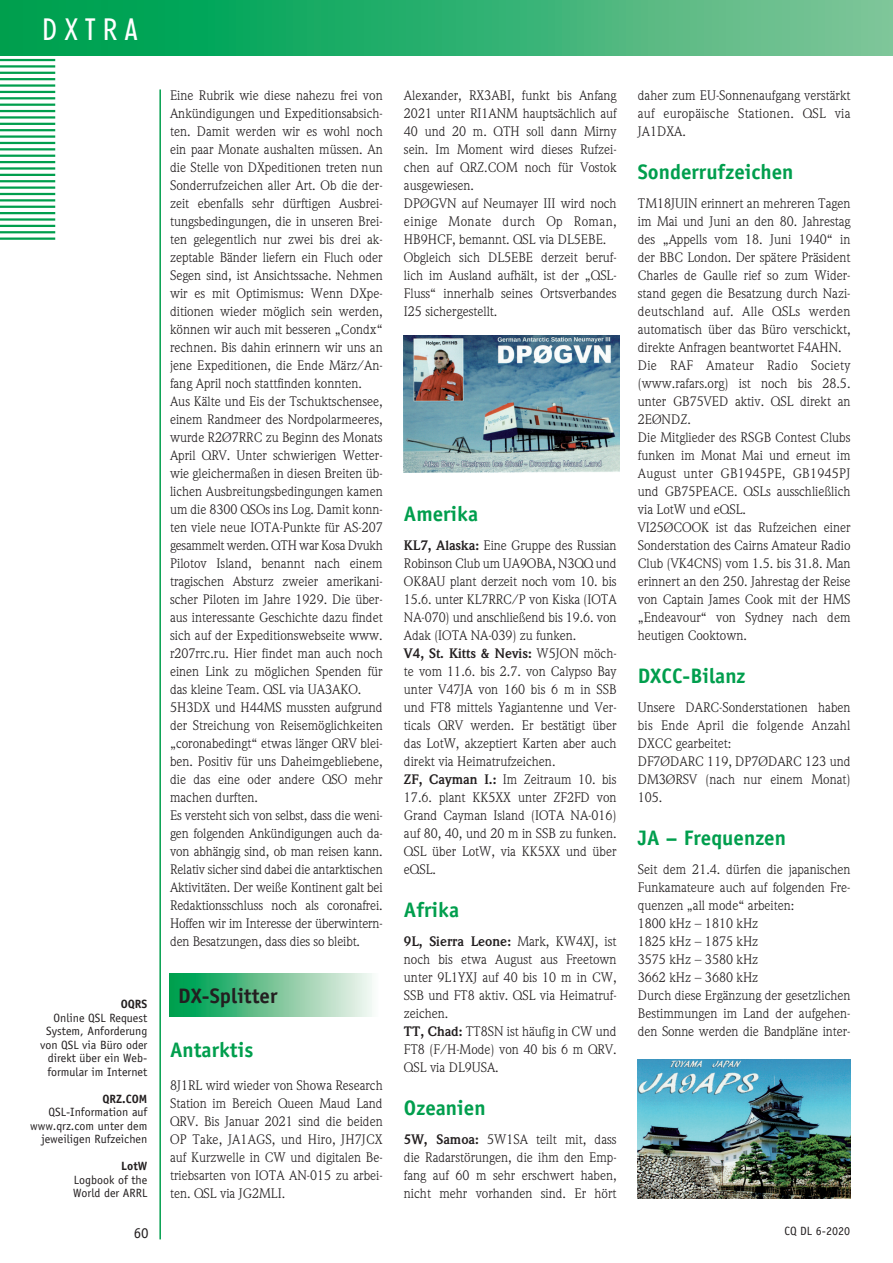
<style>
.page{position:relative;width:893px;height:1263px;background:#fff}
.page>*{position:absolute;margin:0;border:0;box-sizing:border-box;transform-origin:0 0}
.t1{font:condensed 30px "Limerick";letter-spacing:.26em;color:#fff}
.t2{font:700 21px "Officina Sans";color:#009e4d}
.t3{font:700 21px "Officina Sans";color:#231f20}
.t4{font:15px "Officina Sans";color:#231f20}
.t5{font:13.5px/18px "Weidemann";color:#231f20}
.t6{font:12px/13.5px "Officina Sans";color:#231f20;text-align:right}
.t7{font:700 12px "Officina Sans";color:#231f20}
.s1{font-weight:700}
</style>
<div class="page">
<hr style="left:0;top:59px;width:55px;height:2px;background:#009e4d">
<hr style="left:0;top:65px;width:55px;height:3px;background:#009e4d">
<hr style="left:0;top:72px;width:55px;height:2px;background:#009e4d">
<hr style="left:0;top:78px;width:55px;height:2px;background:#009e4d">
<hr style="left:0;top:84px;width:55px;height:3px;background:#009e4d">
<hr style="left:0;top:91px;width:55px;height:2px;background:#009e4d">
<hr style="left:0;top:97px;width:55px;height:2px;background:#009e4d">
<hr style="left:0;top:104px;width:55px;height:2px;background:#009e4d">
<hr style="left:0;top:110px;width:55px;height:2px;background:#009e4d">
<hr style="left:0;top:116px;width:55px;height:3px;background:#009e4d">
<hr style="left:0;top:123px;width:55px;height:2px;background:#009e4d">
<hr style="left:0;top:129px;width:55px;height:2px;background:#009e4d">
<hr style="left:0;top:135px;width:55px;height:3px;background:#009e4d">
<hr style="left:0;top:142px;width:55px;height:2px;background:#009e4d">
<hr style="left:0;top:148px;width:55px;height:2px;background:#009e4d">
<hr style="left:0;top:155px;width:55px;height:2px;background:#009e4d">
<hr style="left:0;top:161px;width:55px;height:2px;background:#009e4d">
<hr style="left:0;top:167px;width:55px;height:3px;background:#009e4d">
<hr style="left:0;top:174px;width:55px;height:2px;background:#009e4d">
<hr style="left:0;top:180px;width:55px;height:2px;background:#009e4d">
<hr style="left:0;top:186px;width:55px;height:3px;background:#009e4d">
<hr style="left:0;top:193px;width:55px;height:2px;background:#009e4d">
<hr style="left:0;top:199px;width:55px;height:2px;background:#009e4d">
<hr style="left:0;top:206px;width:55px;height:2px;background:#009e4d">
<hr style="left:0;top:212px;width:55px;height:2px;background:#009e4d">
<hr style="left:0;top:218px;width:55px;height:3px;background:#009e4d">
<hr style="left:0;top:225px;width:55px;height:2px;background:#009e4d">
<hr style="left:0;top:231px;width:55px;height:2px;background:#009e4d">
<hr style="left:0;top:237px;width:55px;height:3px;background:#009e4d">
<div style="left:0;top:0;width:893px;height:55px;background:linear-gradient(to right,#009d49,#7cc498)"></div>
<hr style="left:159px;top:89px;width:2px;height:1150px;background:#009e4d">
<div style="left:170px;top:974px;width:212px;height:42px;background:linear-gradient(to right,#009943,#fff8f6)"></div>
<img style="left:404px;top:335px;width:216px;height:137px">
<img style="left:638px;top:1060px;width:212px;height:138px">
<h1 class="t1" style="left:42px;top:12px;width:96px">DXTRA</h1>
<p class="t7" style="left:121px;top:997px;width:28px">OQRS</p>
<p class="t6" style="left:40px;top:1011px;width:109px">Online QSL Request<br>System, Anforderung von QSL via Büro oder direkt über ein Web&shy;formular im Internet</p>
<p class="t7" style="left:103px;top:1091px;width:46px">QRZ.COM</p>
<p class="t6" style="left:30px;top:1105px;width:119px">QSL-Information auf www.qrz.com unter dem jeweiligen Rufzeichen</p>
<p class="t7" style="left:121px;top:1159px;width:28px">LotW</p>
<p class="t6" style="left:73px;top:1173px;width:76px;text-align:left">Logbook of the<br>World der ARRL</p>
<p class="t5" style="left:170px;top:86px;width:214px">Eine Rubrik wie diese nahezu frei von Ankündigungen und Expeditionsabsich&shy;ten. Damit werden wir es wohl noch ein paar Monate aushalten müssen. An die Stelle von DXpeditionen treten nun Sonderrufzeichen aller Art. Ob die der&shy;zeit ebenfalls sehr dürftigen Ausbrei&shy;tungsbedingungen, die in unseren Brei&shy;ten gelegentlich nur zwei bis drei ak&shy;zeptable Bänder liefern ein Fluch oder Segen sind, ist Ansichtssache. Nehmen wir es mit Optimismus: Wenn DXpe&shy;ditionen wieder möglich sein werden, können wir auch mit besseren „Condx“ rechnen. Bis dahin erinnern wir uns an jene Expeditionen, die Ende März/An&shy;fang April noch stattfinden konnten.<br>Aus Kälte und Eis der Tschuktschensee, einem Randmeer des Nordpolarmeeres, wurde R2Ø7RRC zu Beginn des Monats April QRV. Unter schwierigen Wetter&shy;wie gleichermaßen in diesen Breiten üb&shy;lichen Ausbreitungsbedingungen kamen um die 8300 QSOs ins Log. Damit konn&shy;ten viele neue IOTA-Punkte für AS-207 gesammelt werden. QTH war Kosa Dvukh Pilotov Island, benannt nach einem tragischen Absturz zweier amerikani&shy;scher Piloten im Jahre 1929. Die über&shy;aus interessante Geschichte dazu findet sich auf der Expeditionswebseite www. r207rrc.ru. Hier findet man auch noch einen Link zu möglichen Spenden für das kleine Team. QSL via UA3AKO.<br>5H3DX und H44MS mussten aufgrund der Streichung von Reisemöglichkeiten „coronabedingt“ etwas länger QRV blei&shy;ben. Positiv für uns Daheimgebliebene, die das eine oder andere QSO mehr machen durften.<br>Es versteht sich von selbst, dass die weni&shy;gen folgenden Ankündigungen auch da&shy;von abhängig sind, ob man reisen kann.<br>Relativ sicher sind dabei die antarktischen Aktivitäten. Der weiße Kontinent galt bei Redaktionsschluss noch als coronafrei.<br>Hoffen wir im Interesse der überwintern&shy;den Besatzungen, dass dies so bleibt.</p>
<h2 class="t3" style="left:178px;top:983px;width:101px">DX-Splitter</h2>
<h2 class="t2" style="left:170px;top:1037px;width:85px">Antarktis</h2>
<p class="t5" style="left:170px;top:1076px;width:214px;text-align:justify">8J1RL wird wieder von Showa Research Station im Bereich Queen Maud Land QRV. Bis Januar 2021 sind die beiden OP Take, JA1AGS, und Hiro, JH7JCX auf Kurzwelle in CW und digitalen Be&shy;triebsarten von IOTA AN-015 zu arbei&shy;ten. QSL via JG2MLI.</p>
<p class="t5" style="left:404px;top:86px;width:214px">Alexander, RX3ABI, funkt bis Anfang<br>2021 unter RI1ANM hauptsächlich auf<br>40 und 20 m. QTH soll dann Mirny sein. Im Moment wird dieses Rufzei&shy;chen auf QRZ.COM noch für Vostok ausgewiesen.<br>DPØGVN auf Neumayer III wird noch einige Monate durch Op Roman,<br>HB9HCF, bemannt. QSL via DL5EBE.<br>Obgleich sich DL5EBE derzeit beruf&shy;lich im Ausland aufhält, ist der „QSL-<br>Fluss“ innerhalb seines Ortsverbandes<br>I25 sichergestellt.</p>
<h2 class="t2" style="left:404px;top:500px;width:76px">Amerika</h2>
<p class="t5" style="left:404px;top:536px;width:214px"><span class="s1">KL7, Alaska:</span> Eine Gruppe des Russian<br>Robinson Club um UA9OBA, N3QQ und<br>OK8AU plant derzeit noch vom 10. bis<br>15.6. unter KL7RRC/P von Kiska (IOTA<br>NA-070) und anschließend bis 19.6. von<br>Adak (IOTA NA-039) zu funken.<br><span class="s1">V4, St. Kitts &amp; Nevis:</span> W5JON möch&shy;te vom 11.6. bis 2.7. von Calypso Bay unter V47JA von 160 bis 6 m in SSB und FT8 mittels Yagiantenne und Ver&shy;ticals QRV werden. Er bestätigt über das LotW, akzeptiert Karten aber auch direkt via Heimatrufzeichen.<br><span class="s1">ZF, Cayman I.:</span> Im Zeitraum 10. bis<br>17.6. plant KK5XX unter ZF2FD von<br>Grand Cayman Island (IOTA NA-016) auf 80, 40, und 20 m in SSB zu funken.<br>QSL über LotW, via KK5XX und über eQSL.</p>
<h2 class="t2" style="left:404px;top:897px;width:57px">Afrika</h2>
<p class="t5" style="left:404px;top:932px;width:214px"><span class="s1">9L, Sierra Leone:</span> Mark, KW4XJ, ist noch bis etwa August aus Freetown unter 9L1YXJ auf 40 bis 10 m in CW,<br>SSB und FT8 aktiv. QSL via Heimatruf&shy;zeichen.<br><span class="s1">TT, Chad:</span> TT8SN ist häufig in CW und<br>FT8 (F/H-Mode) von 40 bis 6 m QRV.<br>QSL via DL9USA.</p>
<h2 class="t2" style="left:404px;top:1095px;width:83px">Ozeanien</h2>
<p class="t5" style="left:404px;top:1130px;width:214px;text-align:justify"><span class="s1">5W, Samoa:</span> 5W1SA teilt mit, dass die Radarstörungen, die ihm den Emp&shy;fang auf 60 m sehr erschwert haben, nicht mehr vorhanden sind. Er hört</p>
<p class="t5" style="left:638px;top:86px;width:214px;text-align:justify">daher zum EU-Sonnenaufgang verstärkt auf europäische Stationen. QSL via JA1DXA.</p>
<h2 class="t2" style="left:638px;top:159px;width:157px">Sonderrufzeichen</h2>
<p class="t5" style="left:638px;top:194px;width:214px">TM18JUIN erinnert an mehreren Tagen im Mai und Juni an den 80. Jahrestag des „Appells vom 18. Juni 1940“ in der BBC London. Der spätere Präsident Charles de Gaulle rief so zum Wider&shy;stand gegen die Besatzung durch Nazi&shy;deutschland auf. Alle QSLs werden automatisch über das Büro verschickt, direkte Anfragen beantwortet F4AHN.<br>Die RAF Amateur Radio Society (www.rafars.org) ist noch bis 28.5. unter GB75VED aktiv. QSL direkt an 2EØNDZ.<br>Die Mitglieder des RSGB Contest Clubs funken im Monat Mai und erneut im August unter GB1945PE, GB1945PJ und GB75PEACE. QSLs ausschließlich via LotW und eQSL.<br>VI25ØCOOK ist das Rufzeichen einer Sonderstation des Cairns Amateur Radio Club (VK4CNS) vom 1.5. bis 31.8. Man erinnert an den 250. Jahrestag der Reise von Captain James Cook mit der HMS „Endeavour“ von Sydney nach dem heutigen Cooktown.</p>
<h2 class="t2" style="left:638px;top:663px;width:109px">DXCC-Bilanz</h2>
<p class="t5" style="left:638px;top:698px;width:214px">Unsere DARC-Sonderstationen haben bis Ende April die folgende Anzahl<br>DXCC gearbeitet:<br>DF7ØDARC 119, DP7ØDARC 123 und<br>DM3ØRSV (nach nur einem Monat)<br>105.</p>
<h2 class="t2" style="left:638px;top:825px;width:150px">JA – Frequenzen</h2>
<p class="t5" style="left:638px;top:860px;width:214px">Seit dem 21.4. dürfen die japanischen<br>Funkamateure auch auf folgenden Fre&shy;quenzen „all mode“ arbeiten:<br>1800 kHz – 1810 kHz<br>1825 kHz – 1875 kHz<br>3575 kHz – 3580 kHz<br>3662 kHz – 3680 kHz<br>Durch diese Ergänzung der gesetzlichen<br>Bestimmungen im Land der aufgehen&shy;den Sonne werden die Bandpläne inter-</p>
<p class="t4" style="left:134px;top:1224px;width:16px">60</p>
<p class="t6" style="left:784px;top:1224px;width:67px">CQ DL 6-2020</p>
</div>
